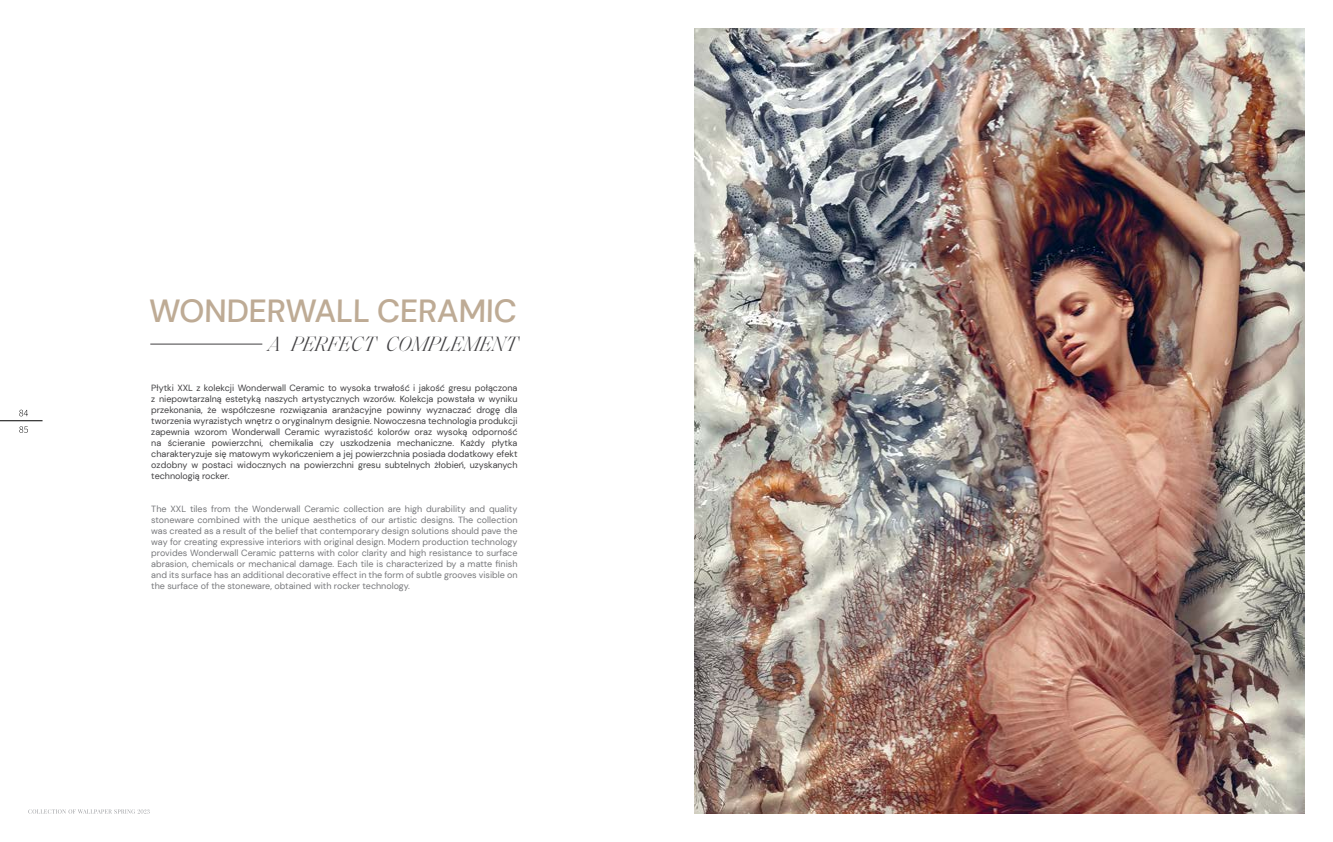
<style>
.page{position:relative;width:1333px;height:842px;background:#fff}
.page>*{position:absolute;margin:0;border:0;box-sizing:border-box;transform-origin:0 0}
.t1{font:500 32px "DM Sans";color:#beab95}
.t2{font:italic 300 21px "Saol Display";letter-spacing:.01em;color:#414042}
.t3{font:9px/11px "DM Sans";color:#414042;text-align:justify}
.t4{font:9px/11px "DM Sans";color:#77787b;text-align:justify}
</style>
<div class="page">
<svg style="left:19px;top:410px;width:9px;height:6px"></svg>
<hr style="left:0;top:420px;width:43px;height:1px;background:#000">
<svg style="left:19px;top:426px;width:9px;height:7px"></svg>
<img style="left:694px;top:28px;width:610px;height:786px">
<svg style="left:28px;top:809px;width:122px;height:5px"></svg>
<hr style="left:150px;top:344px;width:112px;height:1px;background:#414042">
<h1 class="t1" style="left:149px;top:291px;width:370px">WONDERWALL CERAMIC</h1>
<h2 class="t2" style="left:268px;top:329px;width:251px">A PERFECT COMPLEMENT</h2>
<p class="t3" style="left:151px;top:382px;width:367px">Płytki XXL z kolekcji Wonderwall Ceramic to wysoka trwałość i jakość gresu połączona z niepowtarzalną estetyką naszych artystycznych wzorów. Kolekcja powstała w wyniku przekonania, że współczesne rozwiązania aranżacyjne powinny wyznaczać drogę dla tworzenia wyrazistych wnętrz o oryginalnym designie. Nowoczesna technologia produkcji zapewnia wzorom Wonderwall Ceramic wyrazistość kolorów oraz wysoką odporność na ścieranie powierzchni, chemikalia czy uszkodzenia mechaniczne. Każdy płytka charakteryzuje się matowym wykończeniem a jej powierzchnia posiada dodatkowy efekt ozdobny w postaci widocznych na powierzchni gresu subtelnych żłobień, uzyskanych technologią rocker.</p>
<p class="t4" style="left:151px;top:503px;width:367px">The XXL tiles from the Wonderwall Ceramic collection are high durability and quality stoneware combined with the unique aesthetics of our artistic designs. The collection was created as a result of the belief that contemporary design solutions should pave the way for creating expressive interiors with original design. Modern production technology provides Wonderwall Ceramic patterns with color clarity and high resistance to surface abrasion, chemicals or mechanical damage. Each tile is characterized by a matte finish and its surface has an additional decorative effect in the form of subtle grooves visible on the surface of the stoneware, obtained with rocker technology.</p>
</div>
